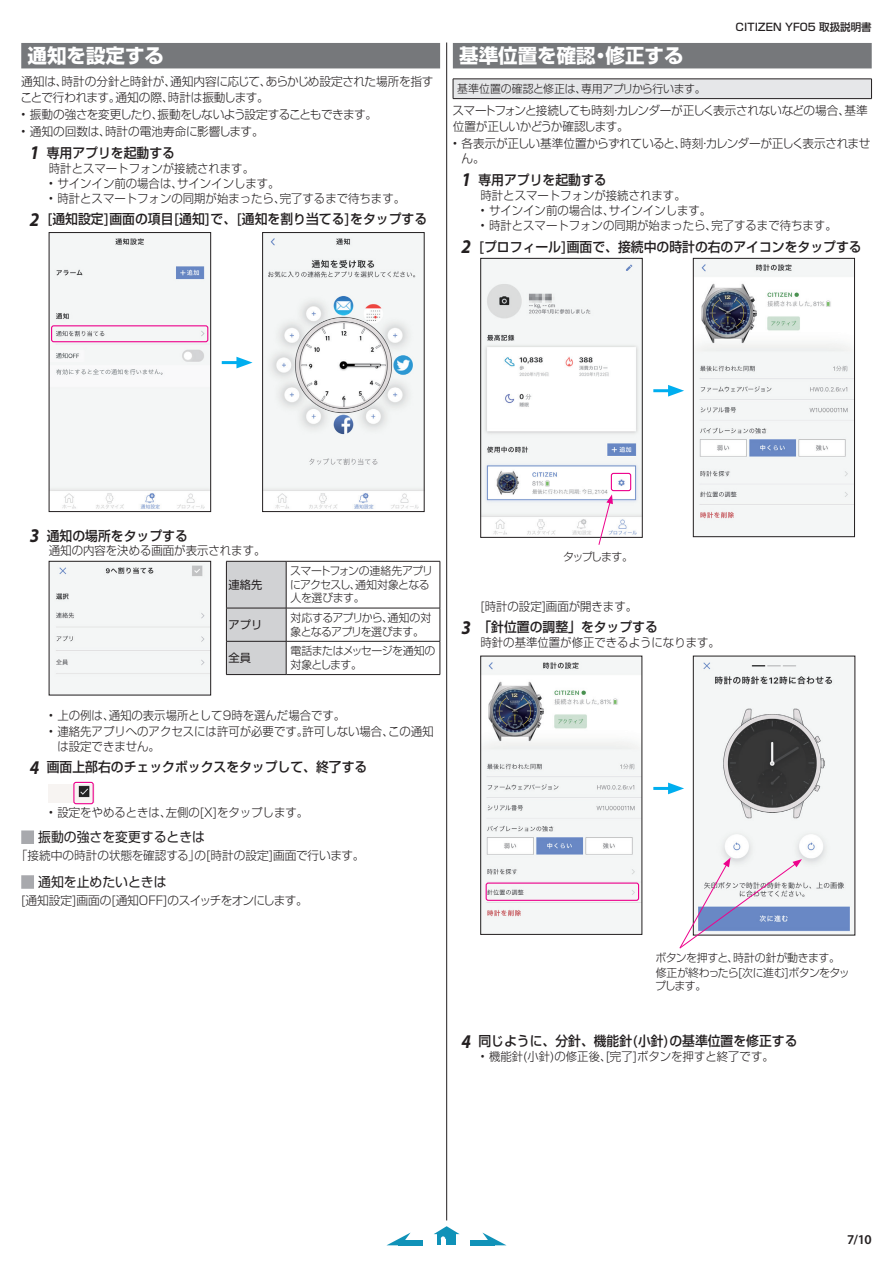
<style>
.page{position:relative;width:893px;height:1263px;background:#fff}
.page>*{position:absolute;margin:0;border:0;box-sizing:border-box;transform-origin:0 0}
.t1{font:700 19.5px "Shin Go Pro";color:#fff}
.t2{font:500 13.5px "Shin Go Pro";color:#231f20;scale:.95 1}
.t3{font:13.5px "Shin Go Pro";color:#231f20;scale:.95 1}
.t4{font:600 13.5px "Myriad Pro";color:#231f20}
.t5{font:300 12px/15px "Shin Go Pro";color:#231f20;scale:.95 1}
.t6{font:300 12px/15.8px "Shin Go Pro";letter-spacing:-.05em;color:#231f20}
.t7{font:300 12px/15.8px "Shin Go Pro";letter-spacing:-.02em;color:#231f20}
.t8{font:300 12px "Shin Go Pro";color:#231f20}
.t9{font:300 12px/15px "Shin Go Pro";letter-spacing:-.025em;color:#231f20}
.t10{font:300 12px "Shin Go Pro";letter-spacing:-.035em;color:#231f20}
.t11{font:300 11.25px/13.5px "Shin Go Pro";letter-spacing:-.05em;color:#231f20}
.t12{font:300 11.25px "Shin Go Pro";letter-spacing:-.025em;color:#231f20}
.t13{font:11.25px "Shin Go Pro";color:#231f20}
.t14{font:500 10.5px "Shin Go Pro";color:#231f20}
.s1{font-family:"Myriad Pro";font-weight:700;font-style:italic;font-size:19.5px}
</style>
<div class="page">
<svg style="left:434px;top:1226px;width:26px;height:19px"></svg>
<div style="left:398px;top:1240px;width:24px;height:5px;background:#1092b8"></div>
<svg style="left:387px;top:1232px;width:24px;height:13px"></svg>
<div style="left:471px;top:1240px;width:24px;height:5px;background:#1092b8"></div>
<svg style="left:482px;top:1232px;width:24px;height:13px"></svg>
<div style="left:21px;top:43px;width:419px;height:25px;background:#76787b"></div>
<div style="left:21px;top:830px;width:13px;height:14px;background:#a8a9ad"></div>
<div style="left:21px;top:875px;width:13px;height:14px;background:#a8a9ad"></div>
<img style="left:264px;top:234px;width:158px;height:275px">
<div style="left:262px;top:232px;width:162px;height:280px;border:1px solid #231f20"></div>
<img style="left:51px;top:234px;width:158px;height:275px">
<div style="left:49px;top:232px;width:162px;height:280px;border:1px solid #231f20"></div>
<hr style="left:222px;top:361px;width:20px;height:3px;background:#00aeef">
<svg style="left:236px;top:357px;width:17px;height:11px"></svg>
<div style="left:51px;top:325px;width:157px;height:17px;border:1px solid #ed028c;border-radius:2px"></div>
<div style="left:51px;top:563px;width:158px;height:130px;background:#f4f6f6"></div>
<div style="left:49px;top:561px;width:162px;height:134px;border:1px solid #231f20"></div>
<div style="left:227px;top:562px;width:59px;height:112px;background:#d1d2d4"></div>
<hr style="left:226px;top:561px;width:60px;height:1px;background:#231f20">
<hr style="left:226px;top:561px;width:1px;height:47px;background:#231f20">
<hr style="left:286px;top:561px;width:154px;height:1px;background:#231f20">
<hr style="left:286px;top:561px;width:1px;height:47px;background:#231f20">
<hr style="left:440px;top:561px;width:1px;height:47px;background:#231f20">
<hr style="left:226px;top:608px;width:60px;height:1px;background:#231f20">
<hr style="left:226px;top:608px;width:1px;height:33px;background:#231f20">
<hr style="left:286px;top:608px;width:154px;height:1px;background:#231f20">
<hr style="left:286px;top:608px;width:1px;height:33px;background:#231f20">
<hr style="left:440px;top:608px;width:1px;height:33px;background:#231f20">
<hr style="left:226px;top:641px;width:60px;height:1px;background:#231f20">
<hr style="left:226px;top:641px;width:1px;height:33px;background:#231f20">
<hr style="left:286px;top:641px;width:154px;height:1px;background:#231f20">
<hr style="left:286px;top:641px;width:1px;height:33px;background:#231f20">
<hr style="left:440px;top:641px;width:1px;height:33px;background:#231f20">
<hr style="left:226px;top:674px;width:60px;height:1px;background:#231f20">
<hr style="left:286px;top:674px;width:154px;height:1px;background:#231f20">
<img style="left:49px;top:784px;width:46px;height:18px">
<div style="left:73px;top:782px;width:21px;height:22px;border:1px solid #ed028c;border-radius:2px"></div>
<hr style="left:446px;top:43px;width:1px;height:1177px;background:#231f20">
<div style="left:453px;top:43px;width:419px;height:25px;background:#76787b"></div>
<div style="left:453px;top:79px;width:418px;height:20px;background:#e6e7e9"></div>
<hr style="left:453px;top:79px;width:419px;height:1px;background:#231f20">
<svg style="left:453px;top:79px;width:1px;height:19px"></svg>
<svg style="left:871px;top:79px;width:1px;height:19px"></svg>
<hr style="left:453px;top:98px;width:419px;height:1px;background:#231f20">
<img style="left:482px;top:260px;width:158px;height:275px">
<div style="left:480px;top:258px;width:162px;height:279px;border:1px solid #231f20"></div>
<svg style="left:598px;top:494px;width:15px;height:51px"></svg>
<div style="left:611px;top:473px;width:20px;height:18px;border:1px solid #ed028c;border-radius:2px"></div>
<hr style="left:653px;top:389px;width:21px;height:3px;background:#00aeef">
<svg style="left:668px;top:385px;width:16px;height:12px"></svg>
<img style="left:695px;top:260px;width:158px;height:275px">
<div style="left:693px;top:258px;width:162px;height:279px;border:1px solid #231f20"></div>
<hr style="left:653px;top:787px;width:21px;height:3px;background:#00aeef">
<svg style="left:668px;top:782px;width:16px;height:12px"></svg>
<img style="left:482px;top:658px;width:158px;height:274px">
<div style="left:480px;top:656px;width:162px;height:278px;border:1px solid #231f20"></div>
<img style="left:695px;top:658px;width:158px;height:275px">
<div style="left:486px;top:882px;width:153px;height:19px;border:1px solid #ed028c;border-radius:2px"></div>
<svg style="left:679px;top:857px;width:123px;height:92px"></svg>
<h1 class="t1" style="left:28px;top:40px;width:138px">通知を設定する</h1>
<p class="t7" style="left:21px;top:73px;width:414px">通知は、時計の分針と時針が、通知内容に応じて、あらかじめ設定された場所を指すことで行われます。通知の際、時計は振動します。</p>
<p class="t6" style="left:21px;top:105px;width:357px">• 振動の強さを変更したり、振動をしないよう設定することもできます。</p>
<p class="t8" style="left:21px;top:121px;width:244px">• 通知の回数は、時計の電池寿命に影響します。</p>
<p class="t2" style="left:30px;top:142px;width:154px"><span class="s1">1</span> 専用アプリを起動する</p>
<p class="t5" style="left:49px;top:159px;width:218px">時計とスマートフォンが接続されます。</p>
<p class="t5" style="left:49px;top:174px;width:244px">• サインイン前の場合は、サインインします。</p>
<p class="t5" style="left:49px;top:189px;width:376px">• 時計とスマートフォンの同期が始まったら、完了するまで待ちます。</p>
<p class="t2" style="left:30px;top:208px;width:420px"><span class="s1">2</span> [通知設定]画面の項目[通知]で、[通知を割り当てる]をタップする</p>
<p class="t14" style="left:736px;top:18px;width:138px">CITIZEN YF05 取扱説明書</p>
<h1 class="t1" style="left:459px;top:40px;width:226px">基準位置を確認・修正する</h1>
<p class="t12" style="left:457px;top:79px;width:250px">基準位置の確認と修正は、専用アプリから行います。</p>
<p class="t6" style="left:453px;top:101px;width:416px">スマートフォンと接続しても時刻・カレンダーが正しく表示されないなどの場合、基準位置が正しいかどうか確認します。</p>
<p class="t9" style="left:461px;top:134px;width:410px;text-indent:-9px">• 各表示が正しい基準位置からずれていると、時刻・カレンダーが正しく表示されません。</p>
<p class="t2" style="left:461px;top:169px;width:154px"><span class="s1">1</span> 専用アプリを起動する</p>
<p class="t5" style="left:480px;top:186px;width:217px">時計とスマートフォンが接続されます。</p>
<p class="t5" style="left:480px;top:201px;width:244px">• サインイン前の場合は、サインインします。</p>
<p class="t5" style="left:480px;top:217px;width:376px">• 時計とスマートフォンの同期が始まったら、完了するまで待ちます。</p>
<p class="t2" style="left:461px;top:235px;width:423px"><span class="s1">2</span> [プロフィール]画面で、接続中の時計の右のアイコンをタップする</p>
<p class="t2" style="left:30px;top:524px;width:168px"><span class="s1">3</span> 通知の場所をタップする</p>
<p class="t5" style="left:49px;top:542px;width:229px">通知の内容を決める画面が表示されます。</p>
<p class="t13" style="left:229px;top:575px;width:35px">連絡先</p>
<p class="t11" style="left:290px;top:563px;width:144px">スマートフォンの連絡先アプリにアクセスし、通知対象となる人を選びます。</p>
<p class="t13" style="left:229px;top:615px;width:35px">アプリ</p>
<p class="t11" style="left:290px;top:610px;width:142px">対応するアプリから、通知の対象となるアプリを選びます。</p>
<p class="t13" style="left:229px;top:649px;width:24px">全員</p>
<p class="t11" style="left:290px;top:643px;width:147px">電話またはメッセージを通知の対象とします。</p>
<p class="t5" style="left:49px;top:707px;width:314px">• 上の例は、通知の表示場所として9時を選んだ場合です。</p>
<p class="t5" style="left:57px;top:722px;width:397px;text-indent:-9px">• 連絡先アプリへのアクセスには許可が必要です。許可しない場合、この通知は設定できません。</p>
<p class="t2" style="left:30px;top:756px;width:357px"><span class="s1">4</span> 画面上部右のチェックボックスをタップして、終了する</p>
<p class="t5" style="left:49px;top:803px;width:274px">• 設定をやめるときは、左側の[X]をタップします。</p>
<p class="t3" style="left:38px;top:826px;width:177px">振動の強さを変更するときは</p>
<p class="t8" style="left:16px;top:846px;width:350px">「接続中の時計の状態を確認する」の[時計の設定]画面で行います。</p>
<p class="t3" style="left:38px;top:871px;width:137px">通知を止めたいときは</p>
<p class="t10" style="left:21px;top:891px;width:288px">[通知設定]画面の[通知OFF]のスイッチをオンにします。</p>
<p class="t11" style="left:563px;top:548px;width:71px">タップします。</p>
<p class="t5" style="left:480px;top:598px;width:166px">[時計の設定]画面が開きます。</p>
<p class="t2" style="left:461px;top:616px;width:208px"><span class="s1">3</span> 「針位置の調整」をタップする</p>
<p class="t5" style="left:480px;top:634px;width:253px">時針の基準位置が修正できるようになります。</p>
<p class="t11" style="left:655px;top:949px;width:196px;line-height:14.7px">ボタンを押すと、時計の針が動きます。修正が終わったら[次に進む]ボタンをタッ</p>
<p class="t11" style="left:655px;top:978px;width:53px">プします。</p>
<p class="t2" style="left:461px;top:1030px;width:355px"><span class="s1">4</span> 同じように、分針、機能針(小針)の基準位置を修正する</p>
<p class="t5" style="left:480px;top:1047px;width:310px">• 機能針(小針)の修正後、[完了]ボタンを押すと終了です。</p>
<p class="t4" style="left:847px;top:1231px;width:26px">7/10</p>
</div>
